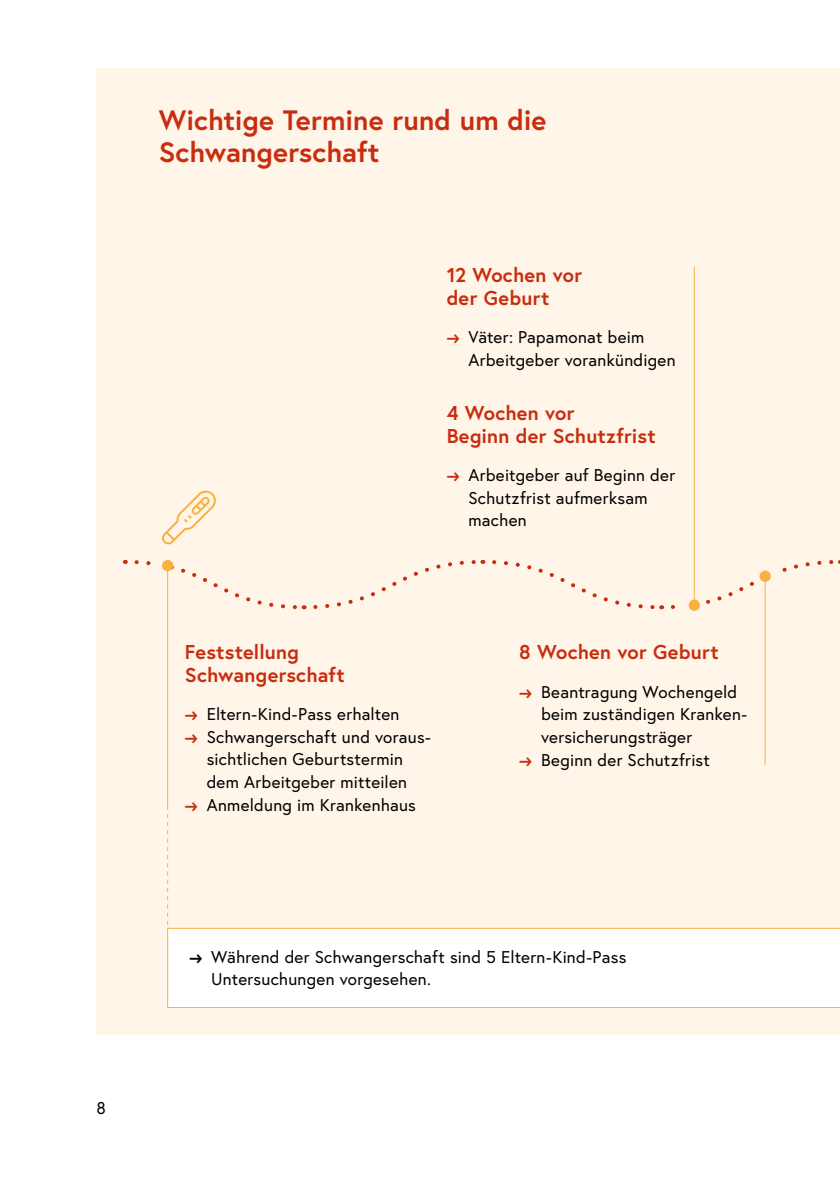
<style>
.page{position:relative;width:840px;height:1191px;background:#fff}
.page>*{position:absolute;margin:0;border:0;box-sizing:border-box;transform-origin:0 0}
.h2_ohne_Nummerierung_als_h1{font:700 28px/31.2px "Europa Austria";color:#c82d0f}
.h4_ohne_Nummerierung_als_h2_Grafik{font:700 20px/22.8px "Europa Austria";letter-spacing:.01em;color:#c82d0f}
.p_Bildbeschriftung{font:17px/22.6px "Europa Austria";letter-spacing:.015em;color:#000}
.s1{font-weight:700;color:#c82d0f}
.s2{font-weight:700}
</style>
<div class="page">
<div style="left:96px;top:68px;width:743px;height:967px;background:#fff6e9"></div>
<hr style="left:693px;top:266px;width:1px;height:339px;background:#f9b141">
<hr style="left:167px;top:565px;width:1px;height:240px;background:#f9b141">
<svg style="left:167px;top:805px;width:1px;height:120px"></svg>
<div style="left:167px;top:927px;width:672px;height:81px;background:#fff"></div>
<svg style="left:134px;top:559px;width:170px;height:52px"></svg>
<svg style="left:313px;top:559px;width:170px;height:50px"></svg>
<svg style="left:492px;top:560px;width:169px;height:50px"></svg>
<svg style="left:671px;top:558px;width:169px;height:53px"></svg>
<div style="left:156px;top:559px;width:12px;height:11px;background:#fff6e9;border-radius:50%"></div>
<div style="left:680px;top:601px;width:12px;height:11px;background:#fff6e9;border-radius:50%"></div>
<div style="left:753px;top:565px;width:24px;height:24px;background:#fff6e9;border-radius:50%"></div>
<div style="left:162px;top:560px;width:11px;height:11px;background:#f9b141;border-radius:50%"></div>
<div style="left:688px;top:599px;width:11px;height:12px;background:#f9b141;border-radius:50%"></div>
<div style="left:759px;top:570px;width:11px;height:12px;background:#f9b141;border-radius:50%"></div>
<hr style="left:764px;top:576px;width:1px;height:189px;background:#f9b141">
<svg style="left:162px;top:491px;width:54px;height:54px"></svg>
<p class="p_Bildbeschriftung" style="left:96px;top:1096px;width:11px">8</p>
<h1 class="h2_ohne_Nummerierung_als_h1" style="left:159px;top:104px;width:389px">Wichtige Termine rund um die<br>Schwangerschaft</h1>
<h2 class="h4_ohne_Nummerierung_als_h2_Grafik" style="left:446px;top:263px;width:137px">12 Wochen vor der Geburt</h2>
<p class="p_Bildbeschriftung" style="left:468px;top:326px;width:208px;text-indent:-22px"><span class="s1">→</span> Väter: Papamonat beim<br>Arbeitgeber vorankündigen</p>
<h2 class="h4_ohne_Nummerierung_als_h2_Grafik" style="left:446px;top:401px;width:210px">4 Wochen vor<br>Beginn der Schutzfrist</h2>
<p class="p_Bildbeschriftung" style="left:468px;top:463px;width:208px;text-indent:-22px"><span class="s1">→</span> Arbeitgeber auf Beginn der<br>Schutzfrist aufmerksam machen</p>
<h2 class="h4_ohne_Nummerierung_als_h2_Grafik" style="left:185px;top:640px;width:161px">Feststellung<br>Schwangerschaft</h2>
<p class="p_Bildbeschriftung" style="left:185px;top:702px;width:216px"><span class="s1">→</span> Eltern-Kind-Pass erhalten</p>
<p class="p_Bildbeschriftung" style="left:185px;top:725px;width:247px;text-align:center"><span class="s1">→</span> Schwangerschaft und voraus&shy;sichtlichen Geburtstermin<br>dem Arbeitgeber mitteilen</p>
<p class="p_Bildbeschriftung" style="left:185px;top:793px;width:232px"><span class="s1">→</span> Anmeldung im Krankenhaus</p>
<h2 class="h4_ohne_Nummerierung_als_h2_Grafik" style="left:519px;top:640px;width:201px">8 Wochen vor Geburt</h2>
<p class="p_Bildbeschriftung" style="left:540px;top:680px;width:207px;text-indent:-22px"><span class="s1">→</span> Beantragung Wochengeld beim zuständigen Kranken&shy;versicherungsträger</p>
<p class="p_Bildbeschriftung" style="left:519px;top:748px;width:192px"><span class="s1">→</span> Beginn der Schutzfrist</p>
<p class="p_Bildbeschriftung" style="left:211px;top:945px;width:416px;text-indent:-22px"><span class="s2">→</span> Während der Schwangerschaft sind 5 Eltern-Kind-Pass<br>Untersuchungen vorgesehen.</p>
</div>
